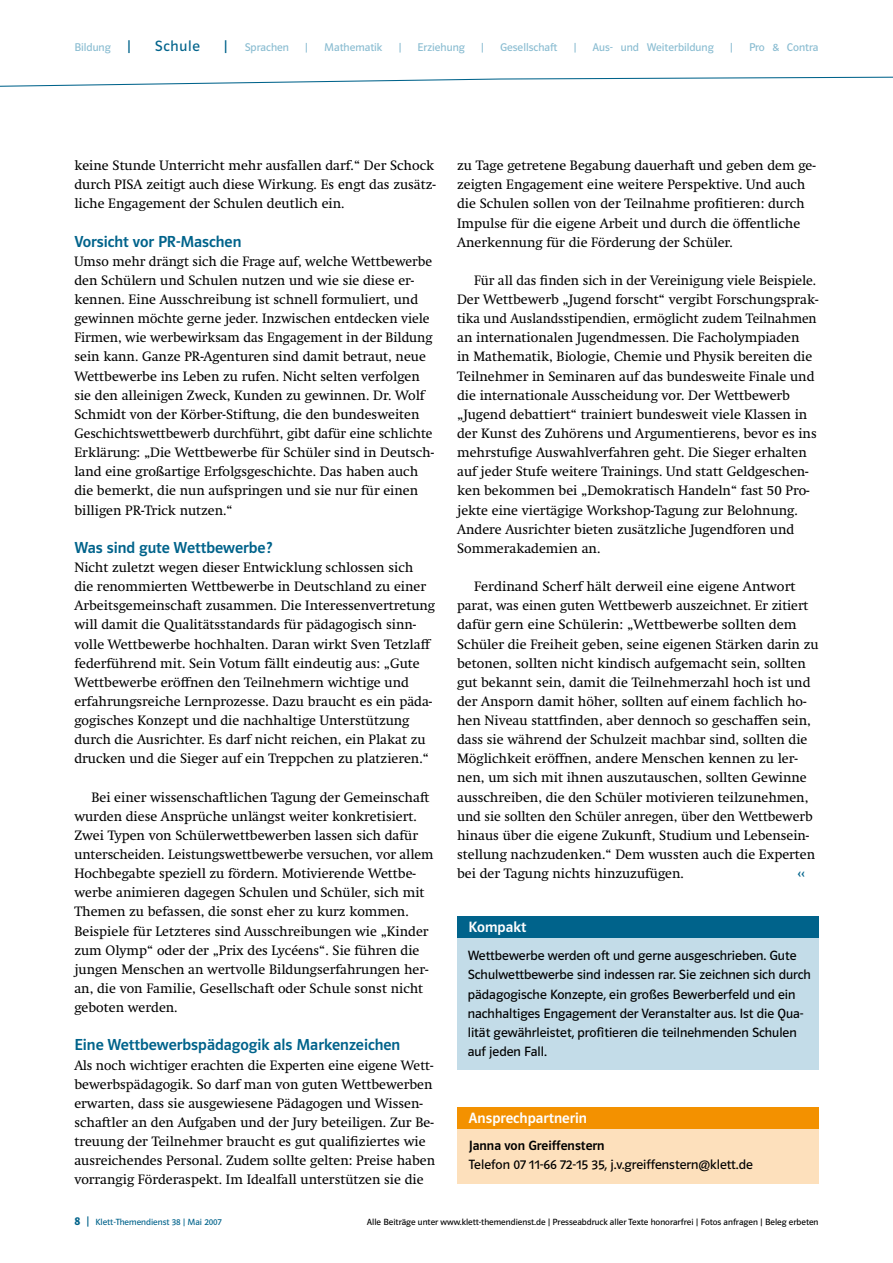
<style>
.page{position:relative;width:893px;height:1263px;background:#fff}
.page>*{position:absolute;margin:0;border:0;box-sizing:border-box;transform-origin:0 0}
.t1{font:16.5px "Polo 22 K Krftg";color:#00638b}
.t2{font:15px "Polo ST11 K Krftg";color:#fff}
.t3{font:15px "Polo ST11 K Buch";letter-spacing:.05em;color:#00638b}
.t4{font:13.5px/19.2px "Klett Swift";color:#000}
.t5{font:13.5px/19.2px "Polo ST11 K Buch";color:#000}
.t6{font:13.5px "Polo ST11 K Krftg";color:#000}
.t7{font:13.5px "Polo ST11 K Krftg";color:#00638b}
.t8{font:11.25px "Polo ST11 K Buch";color:#89bcd1}
.t9{font:9px "Polo ST11 K Buch";color:#000}
.t10{font:9px "Polo ST11 K Buch";color:#00638b}
.s1{font-size:15px;color:#00638b}
.s2{font-size:12px}
</style>
<div class="page">
<svg style="left:0;top:76px;width:893px;height:11px"></svg>
<div style="left:457px;top:934px;width:362px;height:135px;background:#c3dce8"></div>
<div style="left:457px;top:916px;width:362px;height:22px;background:#00638b"></div>
<div style="left:457px;top:1126px;width:362px;height:58px;background:#fde0bc"></div>
<div style="left:457px;top:1108px;width:362px;height:21px;background:#f39100"></div>
<p class="t8" style="left:74px;top:41px;width:58px">Bildung <span class="s1">|</span></p>
<p class="t3" style="left:155px;top:37px;width:47px">Schule</p>
<p class="t3" style="left:224px;top:37px;width:6px">|</p>
<p class="t8" style="left:245px;top:41px;width:46px">Sprachen</p>
<p class="t8" style="left:305px;top:41px;width:5px">|</p>
<p class="t8" style="left:324px;top:41px;width:60px">Mathematik</p>
<p class="t8" style="left:398px;top:41px;width:5px">|</p>
<p class="t8" style="left:418px;top:41px;width:49px">Erziehung</p>
<p class="t8" style="left:481px;top:41px;width:5px">|</p>
<p class="t8" style="left:500px;top:41px;width:59px">Gesellschaft</p>
<p class="t8" style="left:573px;top:41px;width:5px">|</p>
<p class="t8" style="left:593px;top:41px;width:123px">Aus- und Weiterbildung</p>
<p class="t8" style="left:730px;top:41px;width:5px">|</p>
<p class="t8" style="left:749px;top:41px;width:71px">Pro &amp; Contra</p>
<p class="t4" style="left:74px;top:156px;width:363px">keine Stunde Unterricht mehr ausfallen darf.“ Der Schock durch PISA zeitigt auch diese Wirkung. Es engt das zusätz&shy;liche Engagement der Schulen deutlich ein.</p>
<p class="t1" style="left:74px;top:233px;width:169px">Vorsicht vor PR-Maschen</p>
<p class="t4" style="left:74px;top:252px;width:361px">Umso mehr drängt sich die Frage auf, welche Wettbewerbe den Schülern und Schulen nutzen und wie sie diese er&shy;kennen. Eine Ausschreibung ist schnell formuliert, und gewinnen möchte gerne jeder. Inzwischen entdecken viele Firmen, wie werbewirksam das Engagement in der Bildung sein kann. Ganze PR-Agenturen sind damit betraut, neue Wettbewerbe ins Leben zu rufen. Nicht selten verfolgen sie den alleinigen Zweck, Kunden zu gewinnen. Dr. Wolf Schmidt von der Körber-Stiftung, die den bundesweiten Geschichtswettbewerb durchführt, gibt dafür eine schlichte Erklärung: „Die Wettbewerbe für Schüler sind in Deutsch&shy;land eine großartige Erfolgsgeschichte. Das haben auch die bemerkt, die nun aufspringen und sie nur für einen billigen PR-Trick nutzen.“</p>
<p class="t1" style="left:74px;top:539px;width:199px">Was sind gute Wettbewerbe?</p>
<p class="t4" style="left:74px;top:558px;width:362px">Nicht zuletzt wegen dieser Entwicklung schlossen sich die renommierten Wettbewerbe in Deutschland zu einer Arbeitsgemeinschaft zusammen. Die Interessenvertretung will damit die Qualitätsstandards für pädagogisch sinn&shy;volle Wettbewerbe hochhalten. Daran wirkt Sven Tetzlaff federführend mit. Sein Votum fällt eindeutig aus: „Gute Wettbewerbe eröffnen den Teilnehmern wichtige und erfahrungsreiche Lernprozesse. Dazu braucht es ein päda&shy;gogisches Konzept und die nachhaltige Unterstützung durch die Ausrichter. Es darf nicht reichen, ein Plakat zu drucken und die Sieger auf ein Treppchen zu platzieren.“</p>
<p class="t4" style="left:74px;top:787px;width:361px;text-indent:17px">Bei einer wissenschaftlichen Tagung der Gemeinschaft wurden diese Ansprüche unlängst weiter konkretisiert.<br>Zwei Typen von Schülerwettbewerben lassen sich dafür unterscheiden. Leistungswettbewerbe versuchen, vor allem Hochbegabte speziell zu fördern. Motivierende Wettbe&shy;werbe animieren dagegen Schulen und Schüler, sich mit Themen zu befassen, die sonst eher zu kurz kommen.<br>Beispiele für Letzteres sind Ausschreibungen wie „Kinder zum Olymp“ oder der „Prix des Lycéens“. Sie führen die jungen Menschen an wertvolle Bildungserfahrungen her&shy;an, die von Familie, Gesellschaft oder Schule sonst nicht geboten werden.</p>
<p class="t1" style="left:74px;top:1036px;width:327px">Eine Wettbewerbspädagogik als Markenzeichen</p>
<p class="t4" style="left:74px;top:1055px;width:362px">Als noch wichtiger erachten die Experten eine eigene Wett&shy;bewerbspädagogik. So darf man von guten Wettbewerben erwarten, dass sie ausgewiesene Pädagogen und Wissen&shy;schaftler an den Aufgaben und der Jury beteiligen. Zur Be&shy;treuung der Teilnehmer braucht es gut qualifiziertes wie ausreichendes Personal. Zudem sollte gelten: Preise haben vorrangig Förderaspekt. Im Idealfall unterstützen sie die</p>
<p class="t4" style="left:457px;top:156px;width:360px">zu Tage getretene Begabung dauerhaft und geben dem ge&shy;zeigten Engagement eine weitere Perspektive. Und auch die Schulen sollen von der Teilnahme profitieren: durch Impulse für die eigene Arbeit und durch die öffentliche Anerkennung für die Förderung der Schüler.</p>
<p class="t4" style="left:457px;top:271px;width:363px;text-indent:17px">Für all das finden sich in der Vereinigung viele Beispiele.<br>Der Wettbewerb „Jugend forscht“ vergibt Forschungsprak&shy;tika und Auslandsstipendien, ermöglicht zudem Teilnahmen an internationalen Jugendmessen. Die Facholympiaden<br>in Mathematik, Biologie, Chemie und Physik bereiten die Teilnehmer in Seminaren auf das bundesweite Finale und die internationale Ausscheidung vor. Der Wettbewerb „Jugend debattiert“ trainiert bundesweit viele Klassen in der Kunst des Zuhörens und Argumentierens, bevor es ins mehrstufige Auswahlverfahren geht. Die Sieger erhalten auf jeder Stufe weitere Trainings. Und statt Geldgeschen&shy;ken bekommen bei „Demokratisch Handeln“ fast 50 Pro&shy;jekte eine viertägige Workshop-Tagung zur Belohnung.<br>Andere Ausrichter bieten zusätzliche Jugendforen und Sommerakademien an.</p>
<p class="t4" style="left:457px;top:577px;width:363px;text-indent:17px">Ferdinand Scherf hält derweil eine eigene Antwort parat, was einen guten Wettbewerb auszeichnet. Er zitiert dafür gern eine Schülerin: „Wettbewerbe sollten dem Schüler die Freiheit geben, seine eigenen Stärken darin zu betonen, sollten nicht kindisch aufgemacht sein, sollten gut bekannt sein, damit die Teilnehmerzahl hoch ist und der Ansporn damit höher, sollten auf einem fachlich ho&shy;hen Niveau stattfinden, aber dennoch so geschaffen sein, dass sie während der Schulzeit machbar sind, sollten die Möglichkeit eröffnen, andere Menschen kennen zu ler&shy;nen, um sich mit ihnen auszutauschen, sollten Gewinne ausschreiben, die den Schüler motivieren teilzunehmen, und sie sollten den Schüler anregen, über den Wettbewerb hinaus über die eigene Zukunft, Studium und Lebensein&shy;stellung nachzudenken.“ Dem wussten auch die Experten bei der Tagung nichts hinzuzufügen.</p>
<p class="t7" style="left:797px;top:866px;width:9px">‹‹</p>
<p class="t2" style="left:469px;top:919px;width:59px">Kompakt</p>
<p class="t5" style="left:468px;top:946px;width:345px">Wettbewerbe werden oft und gerne ausgeschrieben. Gute Schulwettbewerbe sind indessen rar. Sie zeichnen sich durch pädagogische Konzepte, ein großes Bewerberfeld und ein nachhaltiges Engagement der Veranstalter aus. Ist die Qua&shy;lität gewährleistet, profitieren die teilnehmenden Schulen auf jeden Fall.</p>
<p class="t2" style="left:469px;top:1109px;width:120px">Ansprechpartnerin</p>
<p class="t6" style="left:469px;top:1138px;width:137px">Janna von Greiffenstern</p>
<p class="t5" style="left:469px;top:1155px;width:286px">Telefon 07 11-66 72-15 35, j.v.greiffenstern@klett.de</p>
<p class="t10" style="left:86px;top:1217px;width:137px"><span class="s2">|</span> Klett-Themendienst 38 | Mai 2007</p>
<p class="t9" style="left:367px;top:1217px;width:453px">Alle Beiträge unter www.klett-themendienst.de | Presseabdruck aller Texte honorarfrei | Fotos anfragen | Beleg erbeten</p>
</div>
